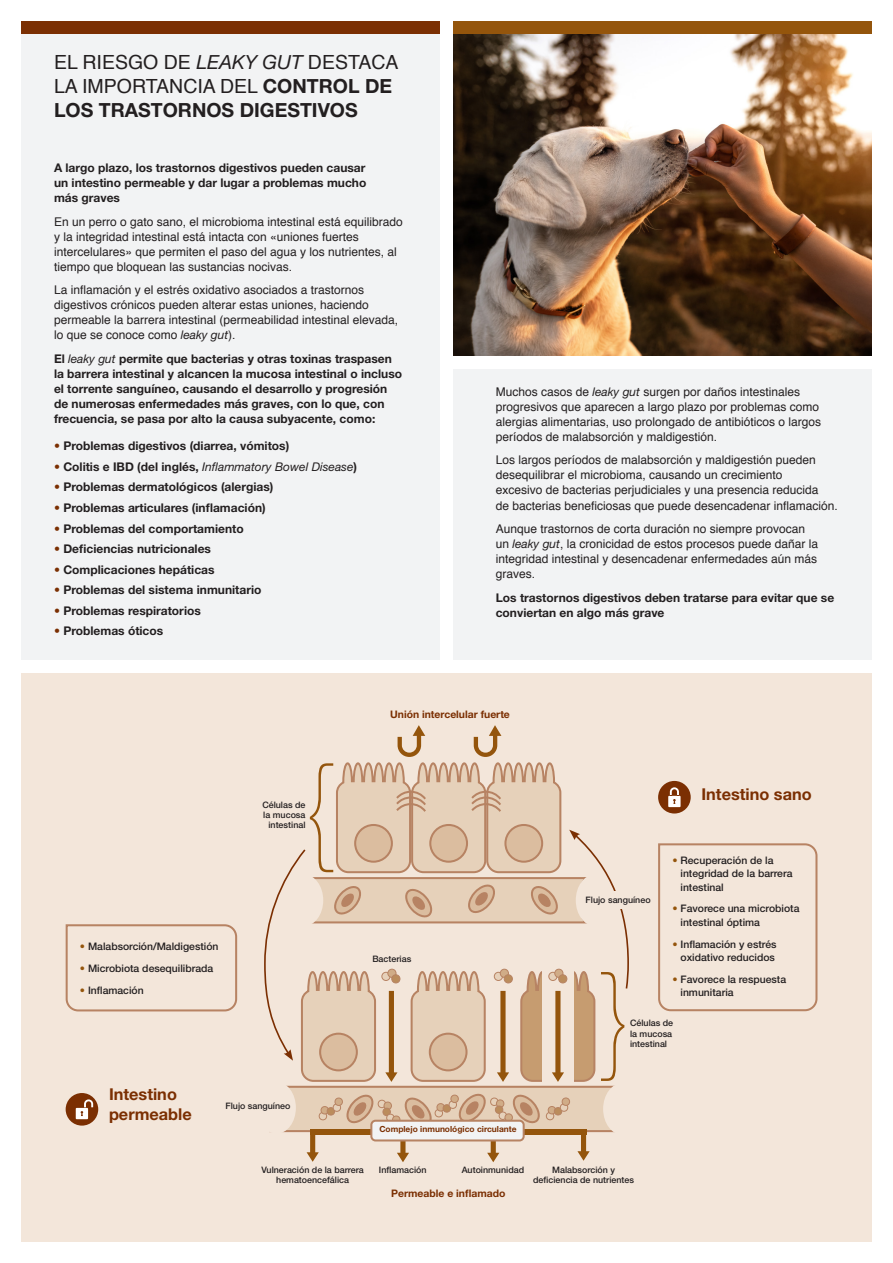
<style>
.page{position:relative;width:893px;height:1263px;background:#fff}
.page>*{position:absolute;margin:0;border:0;box-sizing:border-box;transform-origin:0 0}
.t1{font:19.5px/24px "Helvetica";color:#231f20}
.t2{font:700 16.35px/19.6px "Helvetica Neue LT Std";color:#7b2f02}
.t3{font:12px/15px "Helvetica";color:#231f20}
.t4{font:700 12px/15px "Helvetica Neue LT Std";color:#231f20}
.t5{font:italic 12px "Helvetica Neue LT Std";color:#231f20}
.t6{font:500 10.35px/13.4px "Helvetica Neue LT Std";color:#231f20}
.t7{font:700 10.35px "Helvetica Neue LT Std";color:#7b2f02}
.t8{font:500 8.85px/10.4px "Helvetica Neue LT Std";color:#231f20;text-align:center}
.t9{font:700 8.4px "Helvetica Neue LT Std";color:#7b2f02}
.s1{font-family:"Helvetica Neue LT Std";font-style:italic}
.s2{font-family:"Helvetica Neue LT Std";font-weight:700}
.s3{font-weight:400;font-style:italic}
.s4{color:#7b2f02}
.s5{font-weight:700;font-style:normal;color:#7b2f02}
.s6{font-weight:700;font-style:normal}
.s7{color:#94550c}
</style>
<div class="page">
<div style="left:21px;top:21px;width:851px;height:1221px;background:#f2f3f4"></div>
<img style="left:453px;top:34px;width:419px;height:322px">
<div style="left:21px;top:666px;width:851px;height:576px;background:#f3e6da"></div>
<div style="left:446px;top:21px;width:426px;height:13px;background:#94550c"></div>
<div style="left:21px;top:21px;width:425px;height:13px;background:#7b2f02"></div>
<div style="left:4px;top:660px;width:872px;height:13px;background:#fff"></div>
<div style="left:440px;top:11px;width:13px;height:655px;background:#fff"></div>
<div style="left:446px;top:356px;width:434px;height:13px;background:#fff"></div>
<svg style="left:264px;top:725px;width:365px;height:437px"></svg>
<div style="left:581px;top:892px;width:70px;height:17px;background:#f3e6da"></div>
<svg style="left:658px;top:843px;width:160px;height:169px"></svg>
<div style="left:658px;top:781px;width:33px;height:32px;background:#7b2f02;border-radius:50%"></div>
<svg style="left:668px;top:787px;width:13px;height:20px"></svg>
<div style="left:66px;top:1093px;width:32px;height:32px;background:#7b2f02;border-radius:50%"></div>
<svg style="left:76px;top:1099px;width:17px;height:20px"></svg>
<svg style="left:65px;top:924px;width:173px;height:88px"></svg>
<p class="t1" style="left:54px;top:50px;width:346px">EL RIESGO DE <span class="s1">LEAKY GUT</span> DESTACA<br>LA IMPORTANCIA DEL <span class="s2">CONTROL DE<br>LOS TRASTORNOS DIGESTIVOS</span></p>
<p class="t4" style="left:54px;top:160px;width:314px;text-align:justify">A largo plazo, los trastornos digestivos pueden causar un intestino permeable y dar lugar a problemas mucho más graves</p>
<p class="t3" style="left:54px;top:214px;width:350px">En un perro o gato sano, el microbioma intestinal está equilibrado y la integridad intestinal está intacta con «uniones fuertes intercelulares» que permiten el paso del agua y los nutrientes, al tiempo que bloquean las sustancias nocivas.</p>
<p class="t3" style="left:54px;top:283px;width:346px">La inflamación y el estrés oxidativo asociados a trastornos digestivos crónicos pueden alterar estas uniones, haciendo permeable la barrera intestinal (permeabilidad intestinal elevada, lo que se conoce como <span class="s1">leaky gut</span>).</p>
<p class="t4" style="left:54px;top:351px;width:350px">El <span class="s3">leaky gut</span> permite que bacterias y otras toxinas traspasen la barrera intestinal y alcancen la mucosa intestinal o incluso el torrente sanguíneo, causando el desarrollo y progresión de numerosas enfermedades más graves, con lo que, con frecuencia, se pasa por alto la causa subyacente, como:</p>
<p class="t4" style="left:54px;top:438px;width:237px"><span class="s4">•</span> Problemas digestivos (diarrea, vómitos)</p>
<p class="t5" style="left:54px;top:459px;width:305px"><span class="s5">•</span> <span class="s6">Colitis e IBD (del inglés,</span> Inflammatory Bowel Disease<span class="s6">)</span></p>
<p class="t4" style="left:54px;top:479px;width:221px"><span class="s4">•</span> Problemas dermatológicos (alergias)</p>
<p class="t4" style="left:54px;top:500px;width:213px"><span class="s4">•</span> Problemas articulares (inflamación)</p>
<p class="t4" style="left:54px;top:520px;width:191px"><span class="s4">•</span> Problemas del comportamiento</p>
<p class="t4" style="left:54px;top:541px;width:159px"><span class="s4">•</span> Deficiencias nutricionales</p>
<p class="t4" style="left:54px;top:561px;width:162px"><span class="s4">•</span> Complicaciones hepáticas</p>
<p class="t4" style="left:54px;top:582px;width:209px"><span class="s4">•</span> Problemas del sistema inmunitario</p>
<p class="t4" style="left:54px;top:603px;width:148px"><span class="s4">•</span> Problemas respiratorios</p>
<p class="t4" style="left:54px;top:623px;width:111px"><span class="s4">•</span> Problemas óticos</p>
<p class="t3" style="left:496px;top:385px;width:327px">Muchos casos de <span class="s1">leaky gut</span> surgen por daños intestinales progresivos que aparecen a largo plazo por problemas como alergias alimentarias, uso prolongado de antibióticos o largos períodos de malabsorción y maldigestión.</p>
<p class="t3" style="left:496px;top:453px;width:344px">Los largos períodos de malabsorción y maldigestión pueden desequilibrar el microbioma, causando un crecimiento<br>excesivo de bacterias perjudiciales y una presencia reducida<br>de bacterias beneficiosas que puede desencadenar inflamación.</p>
<p class="t3" style="left:496px;top:522px;width:324px">Aunque trastornos de corta duración no siempre provocan un <span class="s1">leaky gut</span>, la cronicidad de estos procesos puede dañar la integridad intestinal y desencadenar enfermedades aún más graves.</p>
<p class="t4" style="left:496px;top:589px;width:340px">Los trastornos digestivos deben tratarse para evitar que se conviertan en algo más grave</p>
<p class="t7" style="left:390px;top:708px;width:121px">Unión intercelular fuerte</p>
<p class="t8" style="left:262px;top:799px;width:45px;text-align:right">Células de la mucosa intestinal</p>
<p class="t6" style="left:80px;top:940px;width:140px"><span class="s7">•</span> Malabsorción/Maldigestión</p>
<p class="t6" style="left:80px;top:961px;width:135px"><span class="s7">•</span> Microbiota desequilibrada</p>
<p class="t6" style="left:80px;top:983px;width:65px"><span class="s7">•</span> Inflamación</p>
<p class="t8" style="left:372px;top:954px;width:40px">Bacterias</p>
<p class="t8" style="left:586px;top:895px;width:66px">Flujo sanguíneo</p>
<p class="t2" style="left:701px;top:784px;width:112px">Intestino sano</p>
<p class="t6" style="left:680px;top:853px;width:113px;text-indent:-8px"><span class="s7">•</span> Recuperación de la integridad de la barrera intestinal</p>
<p class="t6" style="left:680px;top:902px;width:120px;text-indent:-8px"><span class="s7">•</span> Favorece una microbiota intestinal óptima</p>
<p class="t6" style="left:672px;top:937px;width:106px;text-align:right"><span class="s7">•</span> Inflamación y estrés oxidativo reducidos</p>
<p class="t6" style="left:680px;top:972px;width:107px;text-indent:-8px"><span class="s7">•</span> Favorece la respuesta inmunitaria</p>
<p class="t8" style="left:630px;top:1018px;width:45px;text-align:justify">Células de la mucosa intestinal</p>
<p class="t2" style="left:109px;top:1084px;width:84px">Intestino permeable</p>
<p class="t8" style="left:225px;top:1101px;width:66px">Flujo sanguíneo</p>
<p class="t9" style="left:379px;top:1123px;width:139px">Complejo inmunológico circulante</p>
<p class="t8" style="left:261px;top:1164px;width:104px">Vulneración de la barrera hematoencefálica</p>
<p class="t8" style="left:379px;top:1164px;width:49px">Inflamación</p>
<p class="t8" style="left:462px;top:1164px;width:64px">Autoinmunidad</p>
<p class="t8" style="left:533px;top:1164px;width:102px">Malabsorción y deficiencia de nutrientes</p>
<p class="t7" style="left:391px;top:1187px;width:116px">Permeable e inflamado</p>
</div>
